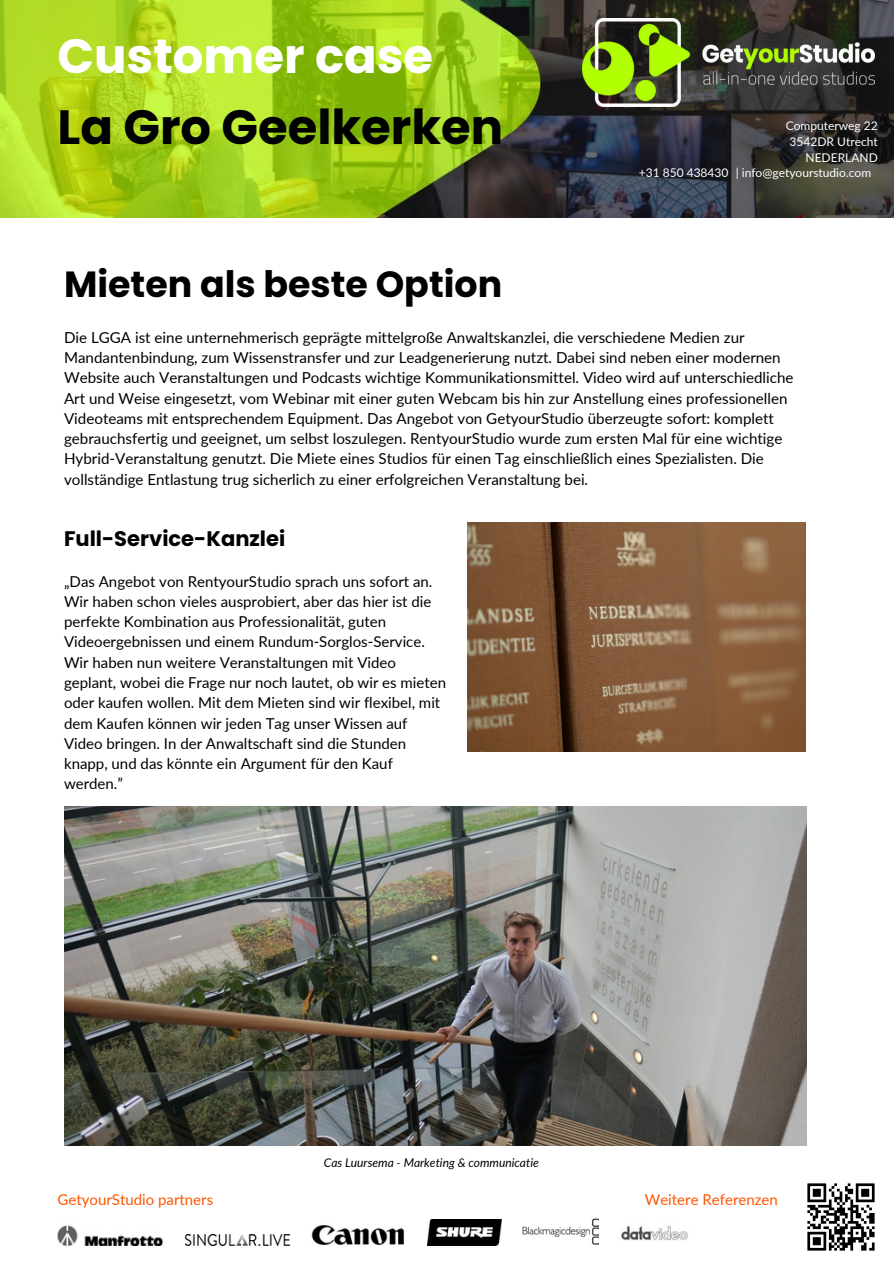
<style>
.page{position:relative;width:894px;height:1264px;background:#fff}
.page>*{position:absolute;margin:0;border:0;box-sizing:border-box;transform-origin:0 0}
.t1{font:700 48px "Poppins";color:#000}
.t2{font:700 48px "Poppins";color:#fff}
.t3{font:700 36.3px "Poppins";color:#000}
.t4{font:700 21px "Poppins";color:#000}
.t5{font:15.15px/20.2px "Lato";color:#000}
.t6{font:15px/20.2px "Lato";color:#000}
.t7{font:15px "Lato";color:#ff5501}
.t8{font:12px "Lato";color:#fff}
.t9{font:italic 12px "Lato";color:#000}
</style>
<div class="page">
<img style="left:64px;top:806px;width:741px;height:339px">
<img style="left:467px;top:522px;width:338px;height:229px">
<img style="left:0;top:0;width:893px;height:217px">
<img style="left:582px;top:18px;width:292px;height:88px">
<img style="left:428px;top:1219px;width:73px;height:26px">
<img style="left:621px;top:1226px;width:67px;height:14px">
<img style="left:57px;top:1225px;width:107px;height:20px">
<img style="left:311px;top:1225px;width:94px;height:20px">
<img style="left:186px;top:1234px;width:103px;height:10px">
<img style="left:522px;top:1218px;width:76px;height:26px">
<img style="left:807px;top:1183px;width:68px;height:68px">
<p class="t2" style="left:57px;top:23px;width:377px">Customer case</p>
<p class="t1" style="left:57px;top:94px;width:447px">La Gro Geelkerken</p>
<p class="t8" style="left:785px;top:118px;width:94px">Computerweg 22</p>
<p class="t8" style="left:789px;top:134px;width:90px">3542DR Utrecht</p>
<p class="t8" style="left:805px;top:150px;width:74px">NEDERLAND</p>
<p class="t8" style="left:638px;top:166px;width:234px">+31 850 438430 | info@getyourstudio.com</p>
<p class="t3" style="left:64px;top:259px;width:439px">Mieten als beste Option</p>
<p class="t5" style="left:64px;top:327px;width:730px">Die LGGA ist eine unternehmerisch geprägte mittelgroße Anwaltskanzlei, die verschiedene Medien zur Mandantenbindung, zum Wissenstransfer und zur Leadgenerierung nutzt. Dabei sind neben einer modernen Website auch Veranstaltungen und Podcasts wichtige Kommunikationsmittel. Video wird auf unterschiedliche Art und Weise eingesetzt, vom Webinar mit einer guten Webcam bis hin zur Anstellung eines professionellen Videoteams mit entsprechendem Equipment. Das Angebot von GetyourStudio überzeugte sofort: komplett gebrauchsfertig und geeignet, um selbst loszulegen. RentyourStudio wurde zum ersten Mal für eine wichtige Hybrid-Veranstaltung genutzt. Die Miete eines Studios für einen Tag einschließlich eines Spezialisten. Die vollständige Entlastung trug sicherlich zu einer erfolgreichen Veranstaltung bei.</p>
<p class="t4" style="left:64px;top:524px;width:223px">Full-Service-Kanzlei</p>
<p class="t6" style="left:64px;top:570px;width:383px">„Das Angebot von RentyourStudio sprach uns sofort an.<br>Wir haben schon vieles ausprobiert, aber das hier ist die perfekte Kombination aus Professionalität, guten Videoergebnissen und einem Rundum-Sorglos-Service.<br>Wir haben nun weitere Veranstaltungen mit Video geplant, wobei die Frage nur noch lautet, ob wir es mieten oder kaufen wollen. Mit dem Mieten sind wir flexibel, mit dem Kaufen können wir jeden Tag unser Wissen auf Video bringen. In der Anwaltschaft sind die Stunden knapp, und das könnte ein Argument für den Kauf werden.”</p>
<p class="t9" style="left:324px;top:1155px;width:216px">Cas Luursema - Marketing &amp; communicatie</p>
<p class="t7" style="left:57px;top:1190px;width:157px">GetyourStudio partners</p>
<p class="t7" style="left:644px;top:1190px;width:134px">Weitere Referenzen</p>
</div>
